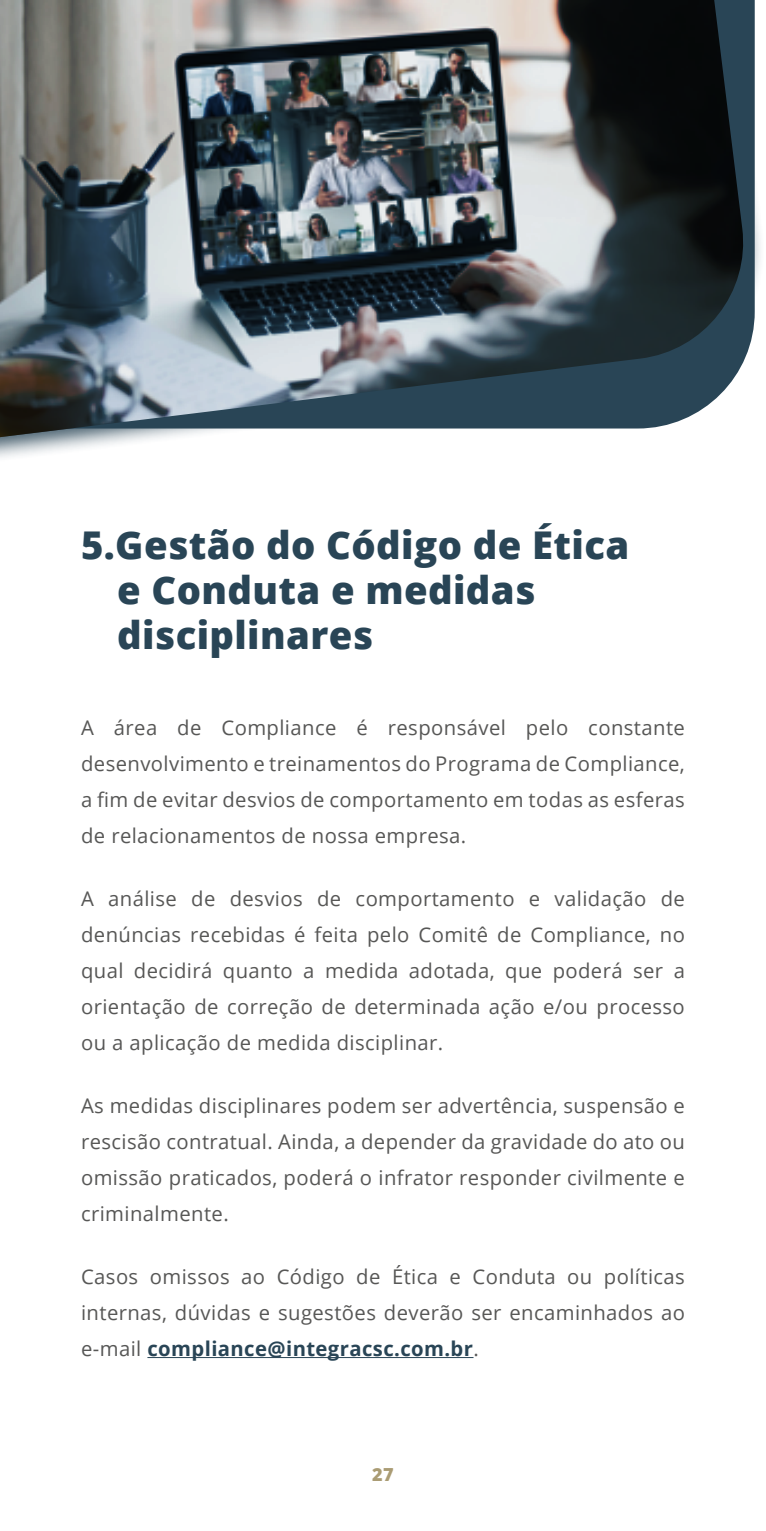
<style>
.page{position:relative;width:766px;height:1531px;background:#fff}
.page>*{position:absolute;margin:0;border:0;box-sizing:border-box;transform-origin:0 0}
.t1{font:800 38.25px/45px "Open Sans";letter-spacing:.01em;color:#294556}
.t2{font:20.25px/36px "Open Sans";letter-spacing:.02em;color:#575756;text-align:justify}
.t3{font:800 18px "Open Sans";color:#aa9c74}
.s1{font-weight:700;color:#294556}
</style>
<div class="page">
<div style="left:0;top:0;width:764px;height:472px;background:#294556;opacity:.86"></div>
<svg style="left:0;top:437px;width:749px;height:13px"></svg>
<img style="left:0;top:0;width:749px;height:437px">
<hr style="left:147px;top:1357px;width:326px;height:1px;background:#294556">
<h1 class="t1" style="left:117px;top:521px;width:513px;text-indent:-36px">5.Gestão do Código de Ética e Conduta e medidas disciplinares</h1>
<p class="t2" style="left:81px;top:709px;width:605px">A área de Compliance é responsável pelo constante desenvolvimento e treinamentos do Programa de Compliance, a fim de evitar desvios de comportamento em todas as esferas de relacionamentos de nossa empresa.</p>
<p class="t2" style="left:81px;top:880px;width:605px">A análise de desvios de comportamento e validação de denúncias recebidas é feita pelo Comitê de Compliance, no qual decidirá quanto a medida adotada, que poderá ser a orientação de correção de determinada ação e/ou processo ou a aplicação de medida disciplinar.</p>
<p class="t2" style="left:81px;top:1087px;width:605px">As medidas disciplinares podem ser advertência, suspensão e rescisão contratual. Ainda, a depender da gravidade do ato ou omissão praticados, poderá o infrator responder civilmente e criminalmente.</p>
<p class="t2" style="left:81px;top:1258px;width:605px">Casos omissos ao Código de Ética e Conduta ou políticas internas, dúvidas e sugestões deverão ser encaminhados ao e-mail <span class="s1">compliance@integracsc.com.br</span>.</p>
<p class="t3" style="left:372px;top:1461px;width:23px">27</p>
</div>
